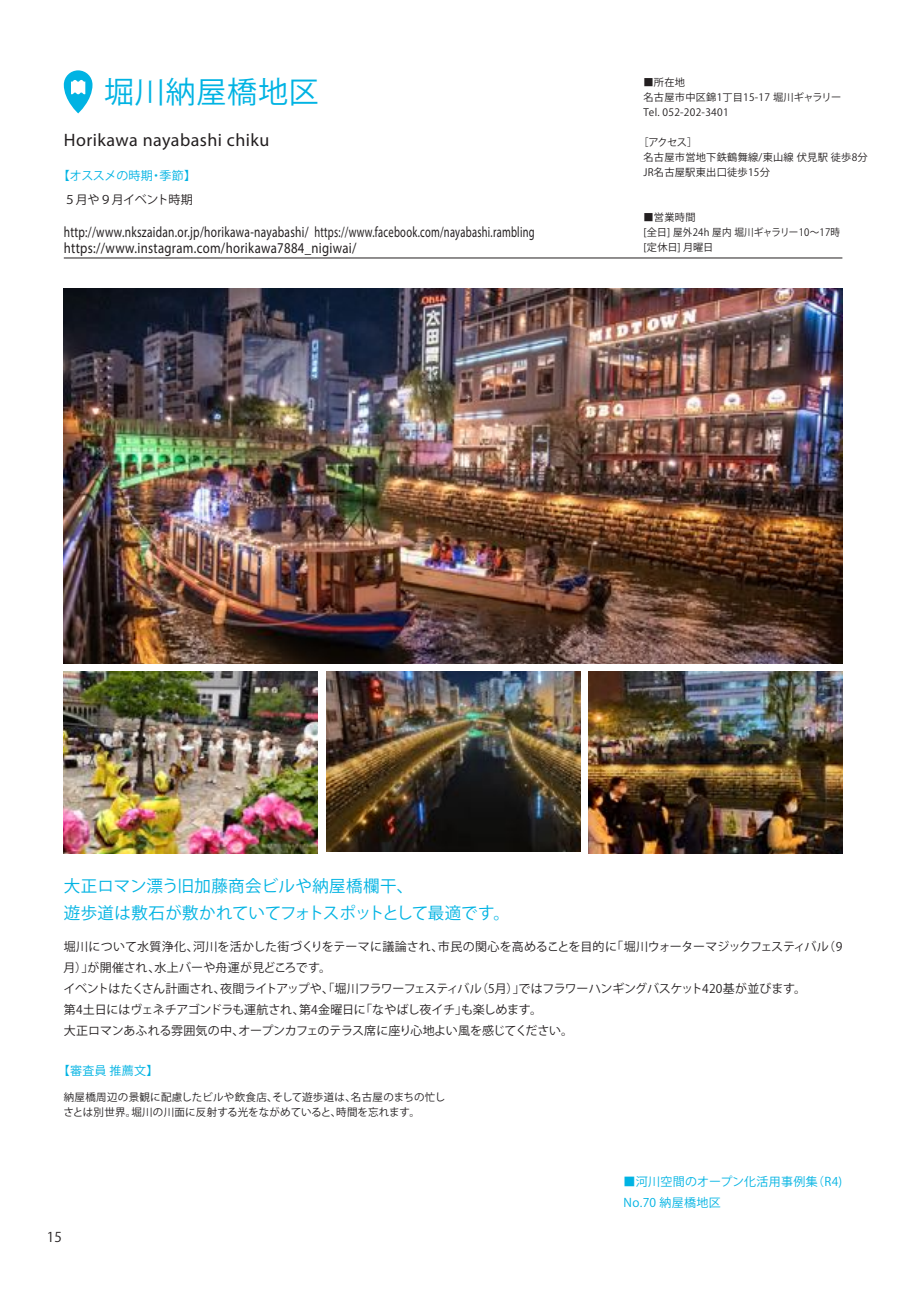
<style>
.page{position:relative;width:919px;height:1289px;background:#fff}
.page>*{position:absolute;margin:0;border:0;box-sizing:border-box;transform-origin:0 0}
.t1{font:30px "Noto Sans JP Bold 83 pv RKSJ H";letter-spacing:.025em;color:#00b3e3}
.t2{font:700 18px "Roboto";letter-spacing:.025em;color:#231f20}
.t3{font:16.5px/27px "Noto Sans JP Bold 83 pv RKSJ H";letter-spacing:.015em;color:#00b3e3}
.t4{font:15px/16.2px "Roboto";letter-spacing:.025em;color:#231f20;scale:.76 1}
.t5{font:13.5px "Koz Go Pr 6 N";color:#231f20}
.t6{font:12px/21px "Noto Sans JP Regular 83 pv RKSJ H";letter-spacing:-.02em;color:#231f20}
.t7{font:12px/21px "Noto Sans JP Bold 83 pv RKSJ H";letter-spacing:.025em;color:#00b3e3}
.t8{font:12px "Noto Sans JP Medium 83 pv RKSJ H";letter-spacing:-.015em;color:#00b3e3}
.t9{font:12px "Noto Sans JP Medium 83 pv RKSJ H";letter-spacing:-.025em;color:#231f20}
.t10{font:12px "Noto Sans JP Medium 83 pv RKSJ H";letter-spacing:.025em;color:#00b3e3}
.t11{font:10.5px/15px "Noto Sans JP Regular 83 pv RKSJ H";letter-spacing:.025em;color:#231f20}
.t12{font:10.2px/15px "Noto Sans JP Regular 83 pv RKSJ H";letter-spacing:.025em;color:#231f20}
</style>
<div class="page">
<svg style="left:64px;top:70px;width:28px;height:43px"></svg>
<hr style="left:64px;top:258px;width:778px;height:1px;background:#231f20">
<img style="left:326px;top:671px;width:254px;height:180px">
<img style="left:64px;top:671px;width:253px;height:182px">
<img style="left:64px;top:288px;width:778px;height:376px">
<img style="left:588px;top:671px;width:254px;height:182px">
<h1 class="t1" style="left:104px;top:75px;width:216px">堀川納屋橋地区</h1>
<h2 class="t2" style="left:64px;top:129px;width:207px">Horikawa nayabashi chiku</h2>
<p class="t8" style="left:58px;top:169px;width:140px">【オススメの時期・季節】</p>
<p class="t9" style="left:64px;top:193px;width:130px">５月や９月イベント時期</p>
<p class="t4" style="left:64px;top:224px;width:621px">http://www.nkszaidan.or.jp/horikawa-nayabashi/ https://www.facebook.com/nayabashi.rambling https://www.instagram.com/horikawa7884_nigiwai/</p>
<p class="t12" style="left:643px;top:74px;width:199px">■所在地<br>名古屋市中区錦1丁目15-17 堀川ギャラリー<br>Tel. 052-202-3401</p>
<p class="t12" style="left:643px;top:134px;width:226px;text-indent:-5px">［アクセス］<br>名古屋市営地下鉄鶴舞線/東山線 伏見駅 徒歩8分<br>JR名古屋駅東出口徒歩15分</p>
<p class="t12" style="left:643px;top:209px;width:198px">■営業時間<br>[全日] 屋外24h 屋内 堀川ギャラリー10～17時[定休日] 月曜日</p>
<h3 class="t3" style="left:64px;top:872px;width:448px">大正ロマン漂う旧加藤商会ビルや納屋橋欄干、<br>遊歩道は敷石が敷かれていてフォトスポットとして最適です。</h3>
<p class="t6" style="left:63px;top:936px;width:780px">堀川について水質浄化、河川を活かした街づくりをテーマに議論され、市民の関心を高めることを目的に「堀川ウォーターマジックフェスティバル（9月）」が開催され、水上バーや舟運が見どころです。<br>イベントはたくさん計画され、夜間ライトアップや、「堀川フラワーフェスティバル（5月）」ではフラワーハンギングバスケット420基が並びます。<br>第4土日にはヴェネチアゴンドラも運航され、第4金曜日に「なやばし夜イチ」も楽しめます。<br>大正ロマンあふれる雰囲気の中、オープンカフェのテラス席に座り心地よい風を感じてください。</p>
<p class="t10" style="left:58px;top:1064px;width:102px">【審査員 推薦文】</p>
<p class="t11" style="left:63px;top:1090px;width:383px">納屋橋周辺の景観に配慮したビルや飲食店、そして遊歩道は、名古屋のまちの忙しさとは別世界。堀川の川面に反射する光をながめていると、時間を忘れます。</p>
<p class="t5" style="left:47px;top:1229px;width:17px">15</p>
<p class="t7" style="left:623px;top:1170px;width:220px">■河川空間のオープン化活用事例集（R4)<br>No.70 納屋橋地区</p>
</div>
